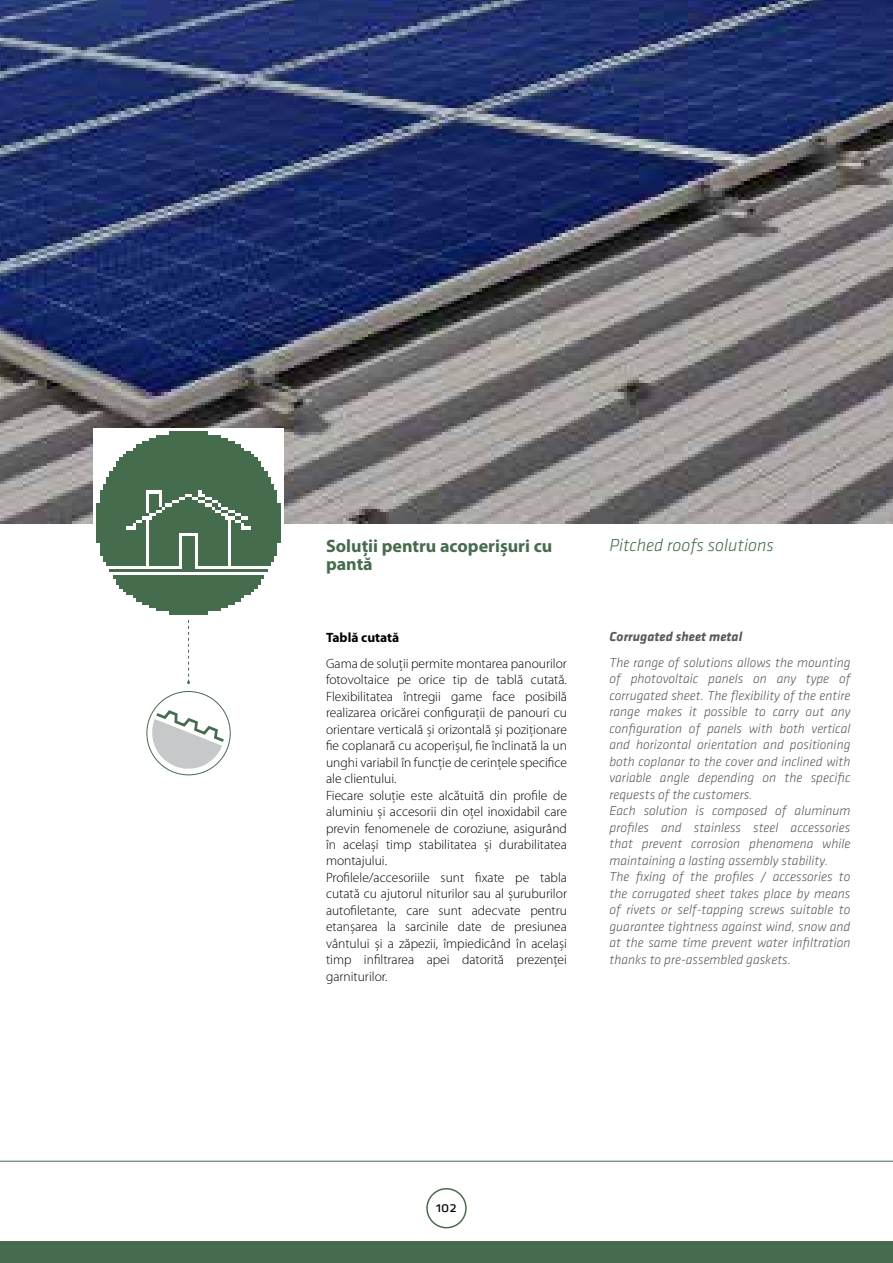
<style>
.page{position:relative;width:893px;height:1263px;background:#fff}
.page>*{position:absolute;margin:0;border:0;box-sizing:border-box;transform-origin:0 0}
.t1{font:700 18px/18px "Myriad Pro";color:#476b4e}
.t2{font:italic 300 18px "Klavika";color:#476b4e}
.t3{font:15px "Klavika Regular OSF";color:#000}
.t4{font:300 13.5px/16.5px "Myriad Pro";color:#000}
.t5{font:italic 300 13.5px/16.5px "Klavika";color:#58595b}
.t6{font:italic 700 13.5px "Klavika";color:#58595b}
.t7{font:700 13.5px "Myriad Pro";color:#000}
</style>
<div class="page">
<hr style="left:0;top:1161px;width:893px;height:1px;background:#476b4e">
<div style="left:426px;top:1188px;width:41px;height:40px;border:2px solid #476b4e;border-radius:50%"></div>
<div style="left:0;top:1242px;width:893px;height:21px;background:#476b4e"></div>
<img style="left:0;top:0;width:893px;height:523px">
<svg style="left:152px;top:708px;width:75px;height:61px"></svg>
<svg style="left:187px;top:620px;width:3px;height:64px"></svg>
<img style="left:94px;top:428px;width:189px;height:187px">
<h1 class="t1" style="left:326px;top:536px;width:228px">Soluții pentru acoperișuri cu pantă</h1>
<h1 class="t2" style="left:609px;top:535px;width:166px">Pitched roofs solutions</h1>
<p class="t7" style="left:326px;top:628px;width:75px">Tablă cutată</p>
<p class="t4" style="left:326px;top:655px;width:242px">Gama de soluții permite montarea panourilor fotovoltaice pe orice tip de tablă cutată.<br>Flexibilitatea întregii game face posibilă realizarea oricărei configurații de panouri cu orientare verticală și orizontală și poziționare fie coplanară cu acoperișul, fie înclinată la un unghi variabil în funcție de cerințele specifice ale clientului.<br>Fiecare soluție este alcătuită din profile de aluminiu și accesorii din oțel inoxidabil care previn fenomenele de coroziune, asigurând în același timp stabilitatea și durabilitatea montajului.<br>Profilele/accesoriile sunt fixate pe tabla cutată cu ajutorul niturilor sau al șuruburilor autofiletante, care sunt adecvate pentru etanșarea la sarcinile date de presiunea vântului și a zăpezii, împiedicând în același timp infiltrarea apei datorită prezenței garniturilor.</p>
<p class="t6" style="left:609px;top:629px;width:134px">Corrugated sheet metal</p>
<p class="t5" style="left:609px;top:654px;width:242px">The range of solutions allows the mounting of photovoltaic panels on any type of corrugated sheet. The flexibility of the entire range makes it possible to carry out any configuration of panels with both vertical and horizontal orientation and positioning both coplanar to the cover and inclined with variable angle depending on the specific requests of the customers.<br>Each solution is composed of aluminum profiles and stainless steel accessories that prevent corrosion phenomena while maintaining a lasting assembly stability.<br>The fixing of the profiles / accessories to the corrugated sheet takes place by means of rivets or self-tapping screws suitable to guarantee tightness against wind, snow and at the same time prevent water infiltration thanks to pre-assembled gaskets.</p>
<p class="t3" style="left:436px;top:1199px;width:22px">102</p>
</div>
